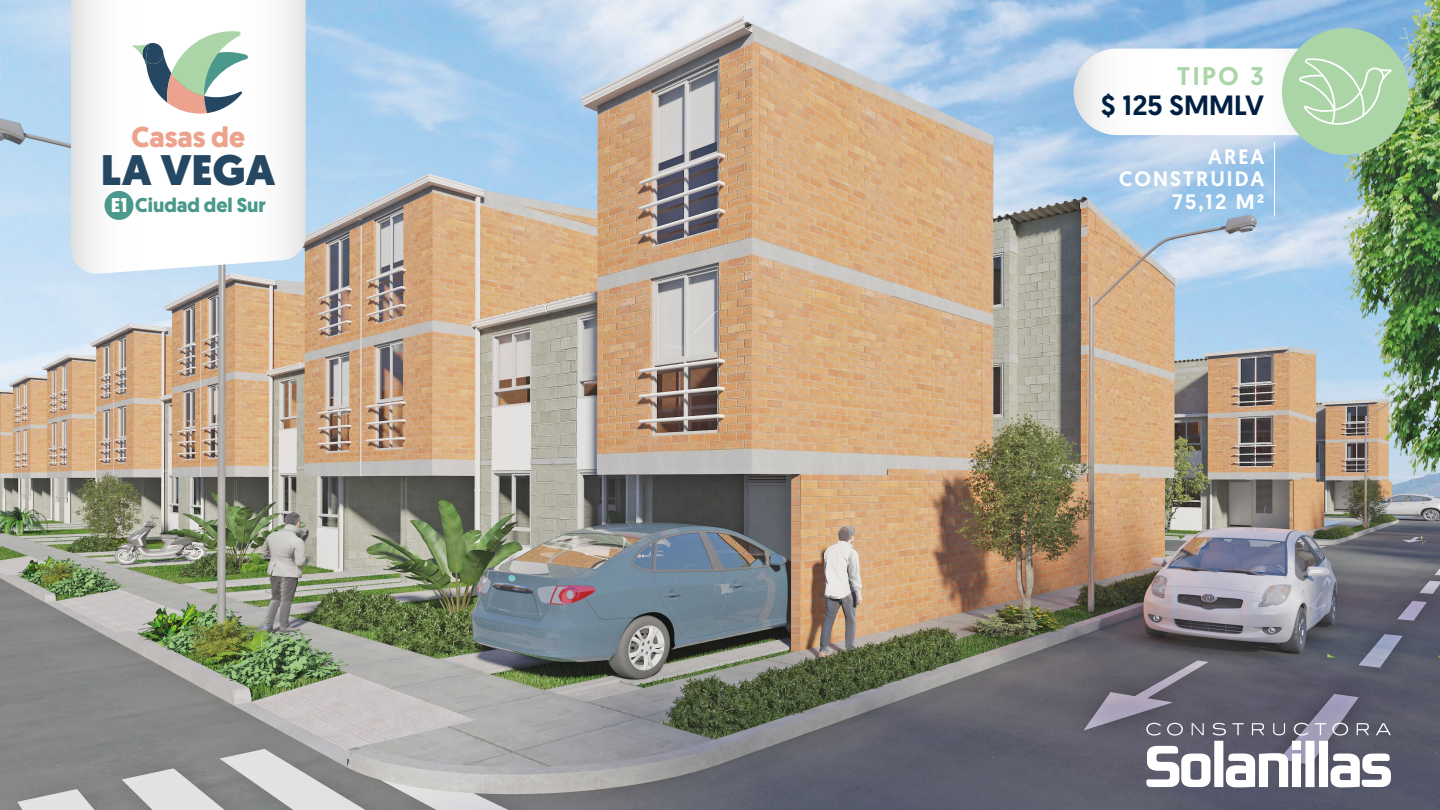
<style>
.page{position:relative;width:1440px;height:810px;background:#fff}
.page>*{position:absolute;margin:0;border:0;box-sizing:border-box;transform-origin:0 0}
.t1{font:900 42.67px "Geomanist";color:#254762}
.t2{font:700 28.65px "Geomanist";color:#eca28d}
.t3{font:500 27.83px "Geomanist";color:#002043}
.t4{font:500 25.5px "Geomanist";color:#abd4a7}
.t5{font:500 20.92px/22.5px "Geomanist";letter-spacing:.1em;color:#fff;text-align:right}
.t6{font:700 19.95px "Geomanist";color:#4b988c}
.s1{color:#fff}
</style>
<div class="page">
<img style="left:0;top:0;width:1440px;height:810px">
<svg style="left:1146px;top:723px;width:245px;height:64px"></svg>
<svg style="left:71px;top:0;width:235px;height:275px"></svg>
<div style="left:104px;top:191px;width:29px;height:29px;background:#4b988c;border-radius:50%"></div>
<svg style="left:132px;top:31px;width:116px;height:83px"></svg>
<div style="left:1282px;top:28px;width:127px;height:127px;background:#abd4a7;border-radius:50%"></div>
<svg style="left:1074px;top:49px;width:318px;height:86px"></svg>
<hr style="left:1274px;top:142px;width:1px;height:74px;background:#fff">
<h2 class="t2" style="left:132px;top:118px;width:115px">Casas de</h2>
<h1 class="t1" style="left:101px;top:142px;width:176px">LA VEGA</h1>
<p class="t6" style="left:111px;top:192px;width:157px"><span class="s1">E1</span> Ciudad del Sur</p>
<p class="t4" style="left:1177px;top:59px;width:88px">TIPO 3</p>
<h3 class="t3" style="left:1101px;top:87px;width:164px">$ 125 SMMLV</h3>
<p class="t5" style="left:1119px;top:145px;width:147px">AREA<br>CONSTRUIDA<br>75,12 M²</p>
</div>
